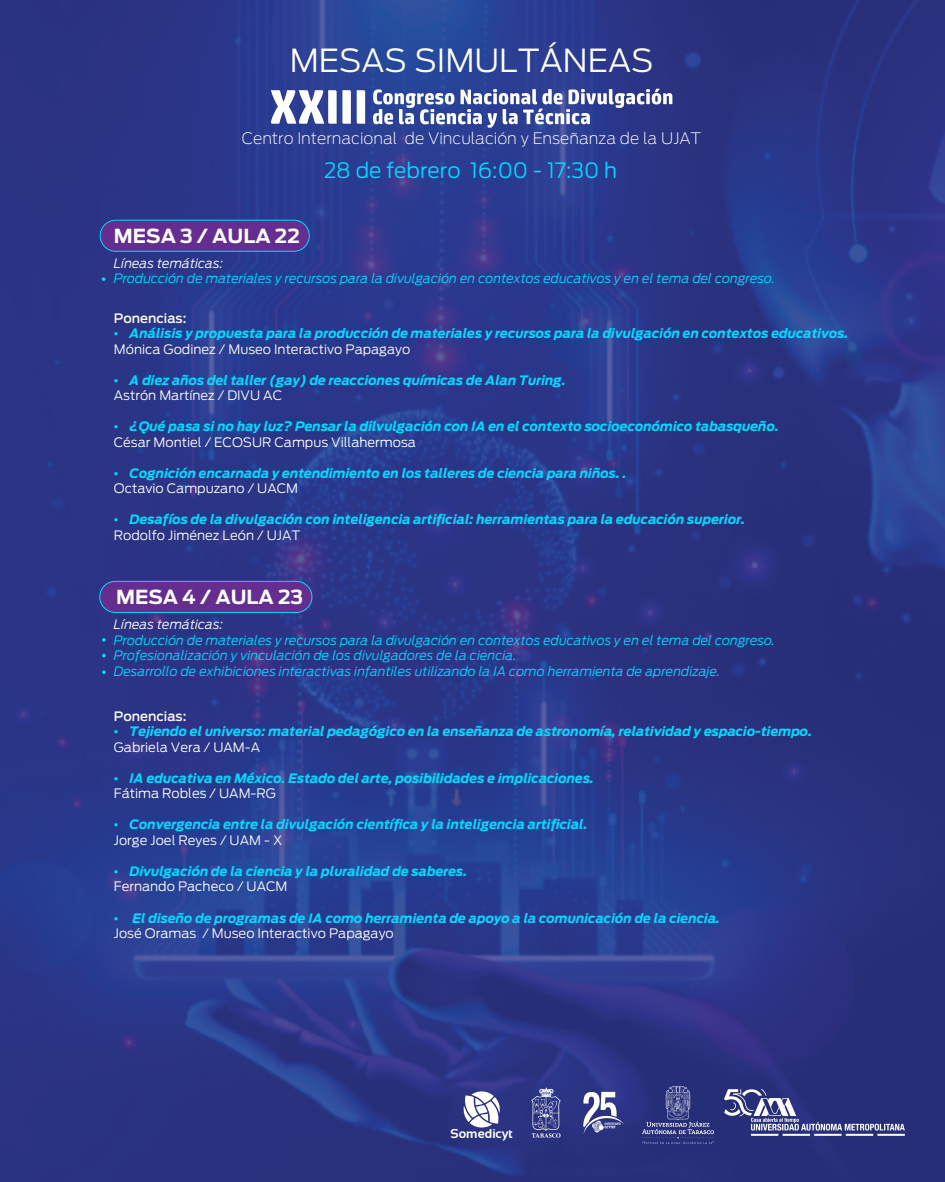
<style>
.page{position:relative;width:945px;height:1182px;background:#fff}
.page>*{position:absolute;margin:0;border:0;box-sizing:border-box;transform-origin:0 0}
.t1{font:300 31.59px "Antenna";color:#fff}
.t2{font:300 21px "Antenna";color:#00dbff}
.t3{font:700 19.25px "Antenna";color:#fff}
.t4{font:200 15.75px "Antenna";color:#fff}
.t5{font:italic 700 12.95px/15.5px "Antenna";color:#00dbff}
.t6{font:italic 300 12.95px/15.5px "Antenna";color:#00dbff}
.t7{font:italic 300 12.95px "Antenna";color:#fff}
.t8{font:500 12.95px "Antenna";color:#fff}
.t9{font:700 12.95px "Sansation";color:#fff}
.s1{font-family:"Times New Roman";font-weight:400;font-style:normal}
.s2{font-weight:300;font-style:normal;color:#fff}
</style>
<div class="page">
<img style="left:0;top:1px;width:945px;height:1180px">
<img style="left:578px;top:1085px;width:49px;height:54px">
<img style="left:522px;top:1081px;width:48px;height:62px">
<img style="left:725px;top:1089px;width:180px;height:46px">
<img style="left:642px;top:1086px;width:71px;height:56px">
<svg style="left:463px;top:1089px;width:37px;height:38px"></svg>
<svg style="left:271px;top:90px;width:94px;height:34px"></svg>
<svg style="left:373px;top:89px;width:299px;height:39px"></svg>
<div style="left:100px;top:220px;width:209px;height:31px;background:#662d91;border-radius:16px"></div>
<div style="left:100px;top:220px;width:210px;height:32px;border:1px solid #00dbff;border-radius:16px"></div>
<div style="left:100px;top:581px;width:212px;height:31px;background:#662d91;border-radius:16px"></div>
<div style="left:99px;top:581px;width:213px;height:31px;border:1px solid #00dbff;border-radius:16px"></div>
<svg style="left:102px;top:277px;width:3px;height:4px"></svg>
<svg style="left:102px;top:638px;width:4px;height:3px"></svg>
<svg style="left:102px;top:653px;width:4px;height:4px"></svg>
<svg style="left:102px;top:670px;width:4px;height:4px"></svg>
<h1 class="t1" style="left:290px;top:41px;width:365px">MESAS SIMULTÁNEAS</h1>
<p class="t4" style="left:242px;top:129px;width:461px">Centro Internacional de Vinculación y Enseñanza de la UJAT</p>
<h3 class="t3" style="left:114px;top:225px;width:188px">MESA 3 / AULA 22</h3>
<h2 class="t2" style="left:324px;top:158px;width:294px">28 de febrero 16:00 - 17:30 h</h2>
<p class="t7" style="left:114px;top:255px;width:111px">Líneas temáticas:</p>
<p class="t6" style="left:114px;top:271px;width:663px">Producción de materiales y recursos para la divulgación en contextos educativos y en el tema del congreso.</p>
<p class="t8" style="left:114px;top:310px;width:74px">Ponencias:</p>
<p class="t5" style="left:114px;top:325px;width:736px"><span class="s1">▪</span> Análisis y propuesta para la producción de materiales y recursos para la divulgación en contextos educativos.<br><span class="s2">Mónica Godinez / Museo Interactivo Papagayo</span></p>
<p class="t5" style="left:114px;top:372px;width:453px"><span class="s1">▪</span> A diez años del taller (gay) de reacciones químicas de Alan Turing.<br><span class="s2">Astrón Martínez / DIVU AC</span></p>
<p class="t5" style="left:114px;top:418px;width:666px"><span class="s1">▪</span> ¿Qué pasa si no hay luz? Pensar la dilvulgación con IA en el contexto socioeconómico tabasqueño.<br><span class="s2">César Montiel / ECOSUR Campus Villahermosa</span></p>
<p class="t5" style="left:114px;top:465px;width:514px"><span class="s1">▪</span> Cognición encarnada y entendimiento en los talleres de ciencia para niños. .<br><span class="s2">Octavio Campuzano / UACM</span></p>
<p class="t5" style="left:114px;top:511px;width:633px"><span class="s1">▪</span> Desafíos de la divulgación con inteligencia artificial: herramientas para la educación superior.<br><span class="s2">Rodolfo Jiménez León / UJAT</span></p>
<h3 class="t3" style="left:116px;top:585px;width:189px">MESA 4 / AULA 23</h3>
<p class="t7" style="left:114px;top:616px;width:111px">Líneas temáticas:</p>
<p class="t6" style="left:114px;top:632px;width:663px">Producción de materiales y recursos para la divulgación en contextos educativos y en el tema del congreso.<br>Profesionalización y vinculación de los divulgadores de la ciencia.<br>Desarrollo de exhibiciones interactivas infantiles utilizando la IA como herramienta de aprendizaje.</p>
<p class="t8" style="left:114px;top:708px;width:74px">Ponencias:</p>
<p class="t5" style="left:114px;top:724px;width:700px"><span class="s1">▪</span> Tejiendo el universo: material pedagógico en la enseñanza de astronomía, relatividad y espacio-tiempo.<br><span class="s2">Gabriela Vera / UAM-A</span></p>
<p class="t5" style="left:114px;top:770px;width:482px"><span class="s1">▪</span> IA educativa en México. Estado del arte, posibilidades e implicaciones.<br><span class="s2">Fátima Robles / UAM-RG</span></p>
<p class="t5" style="left:114px;top:817px;width:475px"><span class="s1">▪</span> Convergencia entre la divulgación científica y la inteligencia artificial.<br><span class="s2">Jorge Joel Reyes / UAM - X</span></p>
<p class="t5" style="left:114px;top:863px;width:355px"><span class="s1">▪</span> Divulgación de la ciencia y la pluralidad de saberes.<br><span class="s2">Fernando Pacheco / UACM</span></p>
<p class="t5" style="left:114px;top:910px;width:608px"><span class="s1">▪</span> El diseño de programas de IA como herramienta de apoyo a la comunicación de la ciencia.<br><span class="s2">José Oramas / Museo Interactivo Papagayo</span></p>
<p class="t9" style="left:451px;top:1126px;width:64px">Somedicyt</p>
</div>
